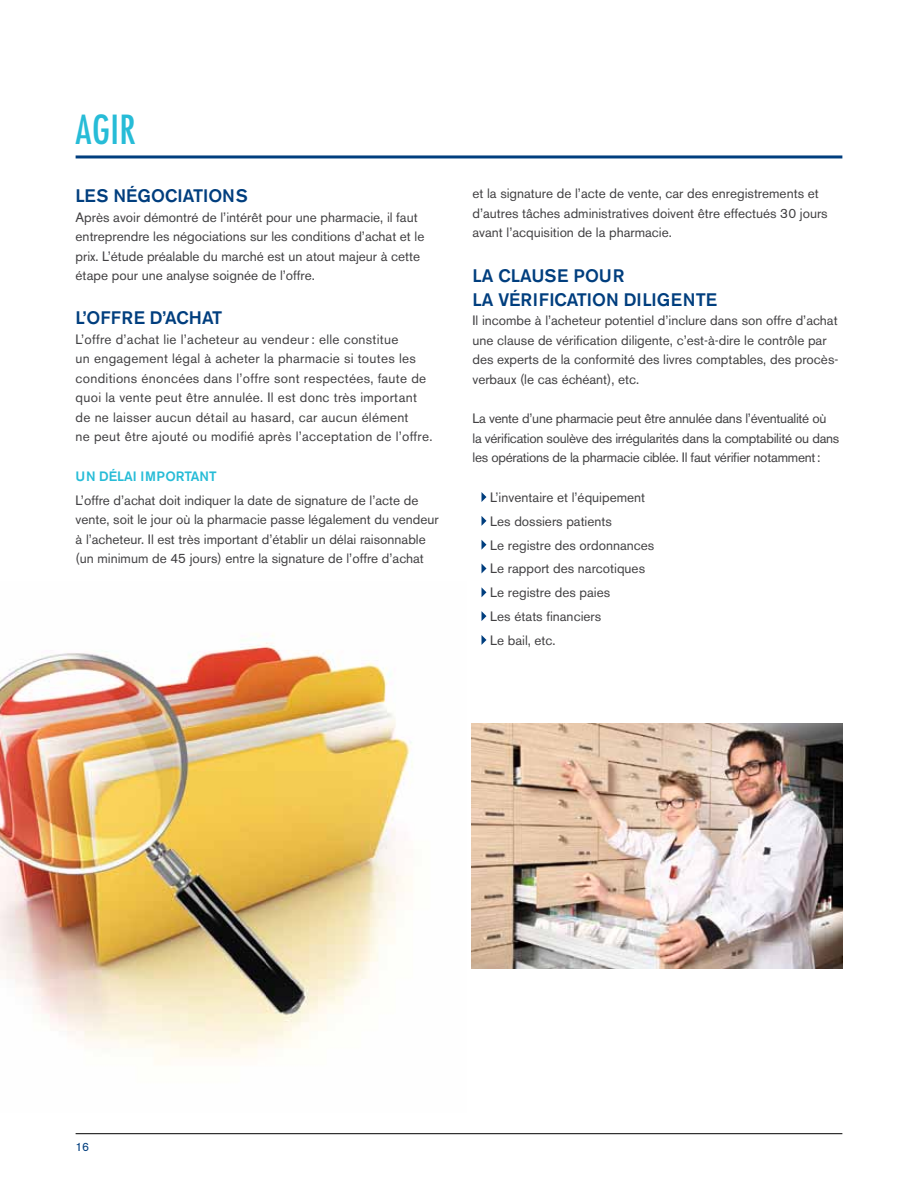
<style>
.page{position:relative;width:918px;height:1188px;background:#fff}
.page>*{position:absolute;margin:0;border:0;box-sizing:border-box;transform-origin:0 0}
.t1{font:condensed 39px "Futura LT";color:#27bcd7}
.t2{font:500 18px/24px "Akzidenz Grotesk BE";color:#003e7e}
.t3{font:500 18px "Akzidenz Grotesk BE";letter-spacing:.02em;color:#003e7e}
.t4{font:13.5px/19.5px "Akzidenz Grotesk BE";color:#414042}
.t5{font:13.5px/19.5px "Akzidenz Grotesk BE";letter-spacing:.02em;color:#414042}
.t6{font:13.5px/19.5px "Akzidenz Grotesk BE";letter-spacing:-.02em;color:#414042}
.t7{font:500 13.5px "Akzidenz Grotesk BE";color:#27bcd7}
.t8{font:12px "Akzidenz Grotesk BE";color:#003e7e}
</style>
<div class="page">
<hr style="left:76px;top:155px;width:766px;height:3px;background:#003e7e">
<hr style="left:76px;top:1133px;width:766px;height:1px;background:#000">
<img style="left:0;top:635px;width:413px;height:430px">
<svg style="left:482px;top:492px;width:4px;height:10px"></svg>
<svg style="left:482px;top:516px;width:4px;height:10px"></svg>
<svg style="left:482px;top:540px;width:4px;height:9px"></svg>
<svg style="left:482px;top:564px;width:4px;height:9px"></svg>
<svg style="left:482px;top:588px;width:4px;height:9px"></svg>
<svg style="left:482px;top:611px;width:4px;height:10px"></svg>
<svg style="left:482px;top:635px;width:4px;height:10px"></svg>
<img style="left:472px;top:724px;width:370px;height:244px">
<h1 class="t1" style="left:76px;top:106px;width:61px">AGI r</h1>
<h2 class="t2" style="left:76px;top:184px;width:174px">LES NÉGOCIATIONS</h2>
<p class="t4" style="left:76px;top:207px;width:350px">Après avoir démontré de l’intérêt pour une pharmacie, il faut entreprendre les négociations sur les conditions d’achat et le prix. L’étude préalable du marché est un atout majeur à cette étape pour une analyse soignée de l’offre.</p>
<h2 class="t3" style="left:76px;top:307px;width:148px">L’OFFRE D’ACHAT</h2>
<p class="t5" style="left:76px;top:330px;width:358px">L’offre d’achat lie l’acheteur au vendeur : elle constitue<br>un engagement légal à acheter la pharmacie si toutes les conditions énoncées dans l’offre sont respectées, faute de quoi la vente peut être annulée. Il est donc très important de ne laisser aucun détail au hasard, car aucun élément<br>ne peut être ajouté ou modifié après l’acceptation de l’offre.</p>
<p class="t7" style="left:76px;top:468px;width:143px">U N DÉLAI IMPORTANT</p>
<p class="t4" style="left:76px;top:491px;width:365px">L’offre d’achat doit indiquer la date de signature de l’acte de vente, soit le jour où la pharmacie passe légalement du vendeur à l’acheteur. Il est très important d’établir un délai raisonnable (un minimum de 45 jours) entre la signature de l’offre d’achat</p>
<p class="t4" style="left:472px;top:184px;width:357px">et la signature de l’acte de vente, car des enregistrements et d’autres tâches administratives doivent être effectués 30 jours avant l’acquisition de la pharmacie.</p>
<h2 class="t2" style="left:472px;top:263px;width:246px">LA CLAUSE POUR<br>LA VÉRIFICATION DILIGENTE</h2>
<p class="t4" style="left:472px;top:311px;width:367px">Il incombe à l’acheteur potentiel d’inclure dans son offre d’achat une clause de vérification diligente, c’est-à-dire le contrôle par des experts de la conformité des livres comptables, des procès&shy;verbaux (le cas échéant), etc.</p>
<p class="t6" style="left:472px;top:409px;width:368px">La vente d’une pharmacie peut être annulée dans l’éventualité où<br>la vérification soulève des irrégularités dans la comptabilité ou dans les opérations de la pharmacie ciblée. Il faut vérifier notamment:</p>
<p class="t4" style="left:490px;top:485px;width:166px;line-height:23.9px">L’inventaire et l’équipement<br>Les dossiers patients<br>Le registre des ordonnances<br>Le rapport des narcotiques<br>Le registre des paies<br>Les états financiers<br>Le bail, etc.</p>
<p class="t8" style="left:76px;top:1140px;width:15px">16</p>
</div>
